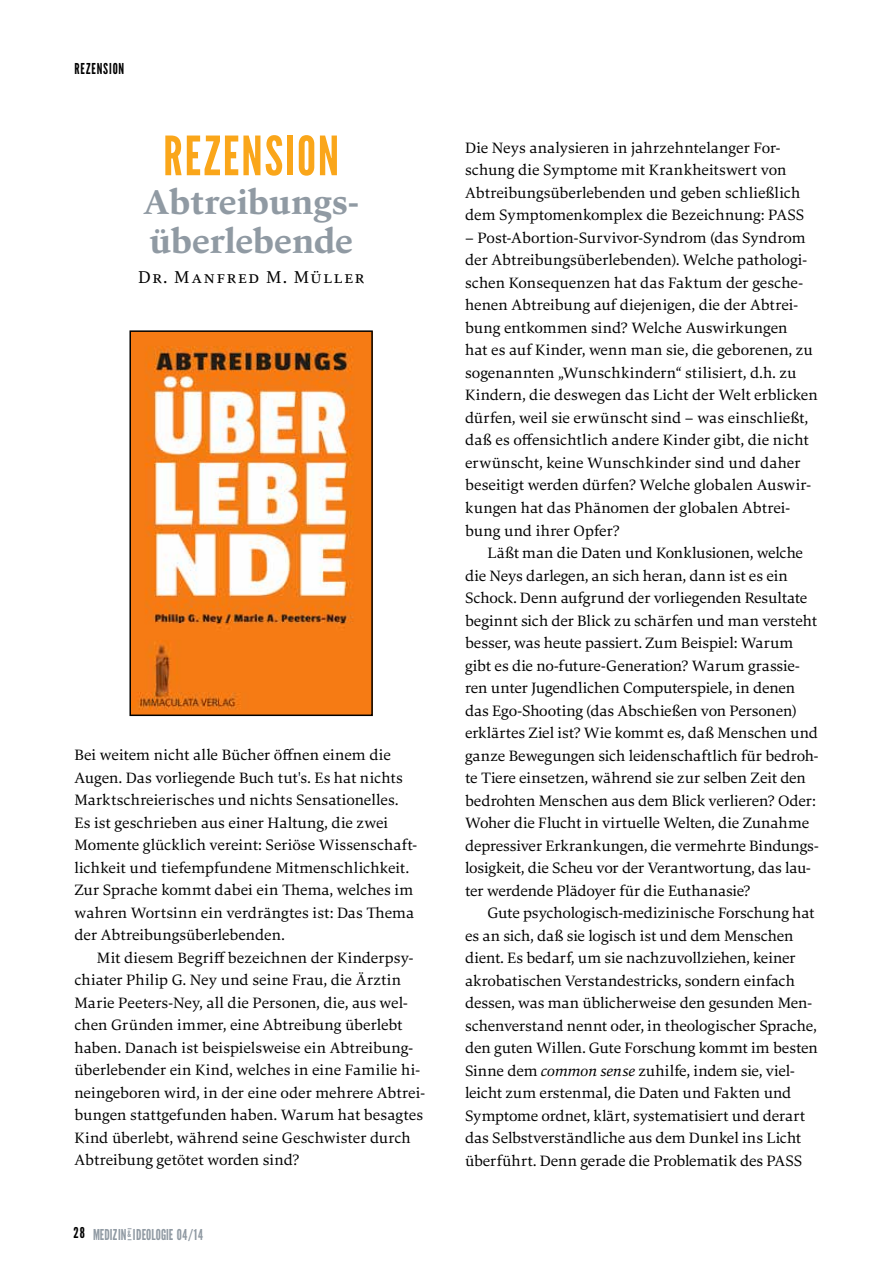
<style>
.page{position:relative;width:893px;height:1263px;background:#fff}
.page>*{position:absolute;margin:0;border:0;box-sizing:border-box;transform-origin:0 0}
.t1{font:54px "League Gothic";letter-spacing:.035em;color:#faa61a}
.t2{font:700 36px/39px "Carat";letter-spacing:-.005em;color:#909aa3}
.t3{font:18px "Carat";letter-spacing:.1em;color:#000}
.t4{font:15.75px/22.5px "Carat";letter-spacing:-.005em;color:#000}
.t5{font:15px "League Gothic";letter-spacing:.01em;color:#909aa3;scale:.96 1}
.t6{font:15px "League Gothic";letter-spacing:.06em;color:#000;scale:.96 1}
.t7{font:14.85px "League Gothic";color:#000}
.s1{font-style:italic}
</style>
<div class="page">
<img style="left:132px;top:333px;width:238px;height:380px">
<div style="left:129px;top:330px;width:244px;height:386px;border:2px solid #000"></div>
<p class="t6" style="left:74px;top:60px;width:53px">REZENSION</p>
<h1 class="t1" style="left:163px;top:124px;width:177px">REZENSION</h1>
<h2 class="t2" style="left:144px;top:183px;width:217px">Abtreibungs&shy;überlebende</h2>
<p class="t3" style="left:138px;top:266px;width:227px">Dr. Manfred M. Müller</p>
<p class="t4" style="left:74px;top:744px;width:344px">Bei weitem nicht alle Bücher öffnen einem die Augen. Das vorliegende Buch tut's. Es hat nichts Marktschreierisches und nichts Sensationelles.<br>Es ist geschrieben aus einer Haltung, die zwei Momente glücklich vereint: Seriöse Wissenschaft&shy;lichkeit und tiefempfundene Mitmenschlichkeit.<br>Zur Sprache kommt dabei ein Thema, welches im wahren Wortsinn ein verdrängtes ist: Das Thema der Abtreibungsüberlebenden.</p>
<p class="t4" style="left:74px;top:946px;width:352px;text-indent:22px">Mit diesem Begriff bezeichnen der Kinderpsy&shy;chiater Philip G. Ney und seine Frau, die Ärztin Marie Peeters-Ney, all die Personen, die, aus wel&shy;chen Gründen immer, eine Abtreibung überlebt haben. Danach ist beispielsweise ein Abtreibung&shy;überlebender ein Kind, welches in eine Familie hi&shy;neingeboren wird, in der eine oder mehrere Abtrei&shy;bungen stattgefunden haben. Warum hat besagtes Kind überlebt, während seine Geschwister durch Abtreibung getötet worden sind?</p>
<p class="t7" style="left:73px;top:1224px;width:13px">28</p>
<p class="t5" style="left:93px;top:1225px;width:116px">MEDIZIN<sup>&amp;</sup>I DEOLOGIE 04/14</p>
<p class="t4" style="left:465px;top:136px;width:341px">Die Neys analysieren in jahrzehntelanger For&shy;schung die Symptome mit Krankheitswert von Abtreibungsüberlebenden und geben schließlich dem Symptomenkomplex die Bezeichnung: PASS</p>
<p class="t4" style="left:465px;top:226px;width:354px">– Post-Abortion-Survivor-Syndrom (das Syndrom der Abtreibungsüberlebenden). Welche pathologi&shy;schen Konsequenzen hat das Faktum der gesche&shy;henen Abtreibung auf diejenigen, die der Abtrei&shy;bung entkommen sind? Welche Auswirkungen<br>hat es auf Kinder, wenn man sie, die geborenen, zu sogenannten „Wunschkindern“ stilisiert, d.h. zu Kindern, die deswegen das Licht der Welt erblicken dürfen, weil sie erwünscht sind – was einschließt, daß es offensichtlich andere Kinder gibt, die nicht erwünscht, keine Wunschkinder sind und daher beseitigt werden dürfen? Welche globalen Auswir&shy;kungen hat das Phänomen der globalen Abtrei&shy;bung und ihrer Opfer?</p>
<p class="t4" style="left:465px;top:541px;width:355px;text-indent:23px">Läßt man die Daten und Konklusionen, welche die Neys darlegen, an sich heran, dann ist es ein Schock. Denn aufgrund der vorliegenden Resultate beginnt sich der Blick zu schärfen und man versteht besser, was heute passiert. Zum Beispiel: Warum gibt es die no-future-Generation? Warum grassie&shy;ren unter Jugendlichen Computerspiele, in denen das Ego-Shooting (das Abschießen von Personen) erklärtes Ziel ist? Wie kommt es, daß Menschen und ganze Bewegungen sich leidenschaftlich für bedroh&shy;te Tiere einsetzen, während sie zur selben Zeit den bedrohten Menschen aus dem Blick verlieren? Oder:<br>Woher die Flucht in virtuelle Welten, die Zunahme depressiver Erkrankungen, die vermehrte Bindungs&shy;losigkeit, die Scheu vor der Verantwortung, das lau&shy;ter werdende Plädoyer für die Euthanasie?</p>
<p class="t4" style="left:465px;top:902px;width:354px;text-indent:23px">Gute psychologisch-medizinische Forschung hat es an sich, daß sie logisch ist und dem Menschen dient. Es bedarf, um sie nachzuvollziehen, keiner akrobatischen Verstandestricks, sondern einfach dessen, was man üblicherweise den gesunden Men&shy;schenverstand nennt oder, in theologischer Sprache, den guten Willen. Gute Forschung kommt im besten Sinne dem <span class="s1">common sense</span> zuhilfe, indem sie, viel&shy;leicht zum erstenmal, die Daten und Fakten und Symptome ordnet, klärt, systematisiert und derart das Selbstverständliche aus dem Dunkel ins Licht überführt. Denn gerade die Problematik des PASS</p>
</div>
